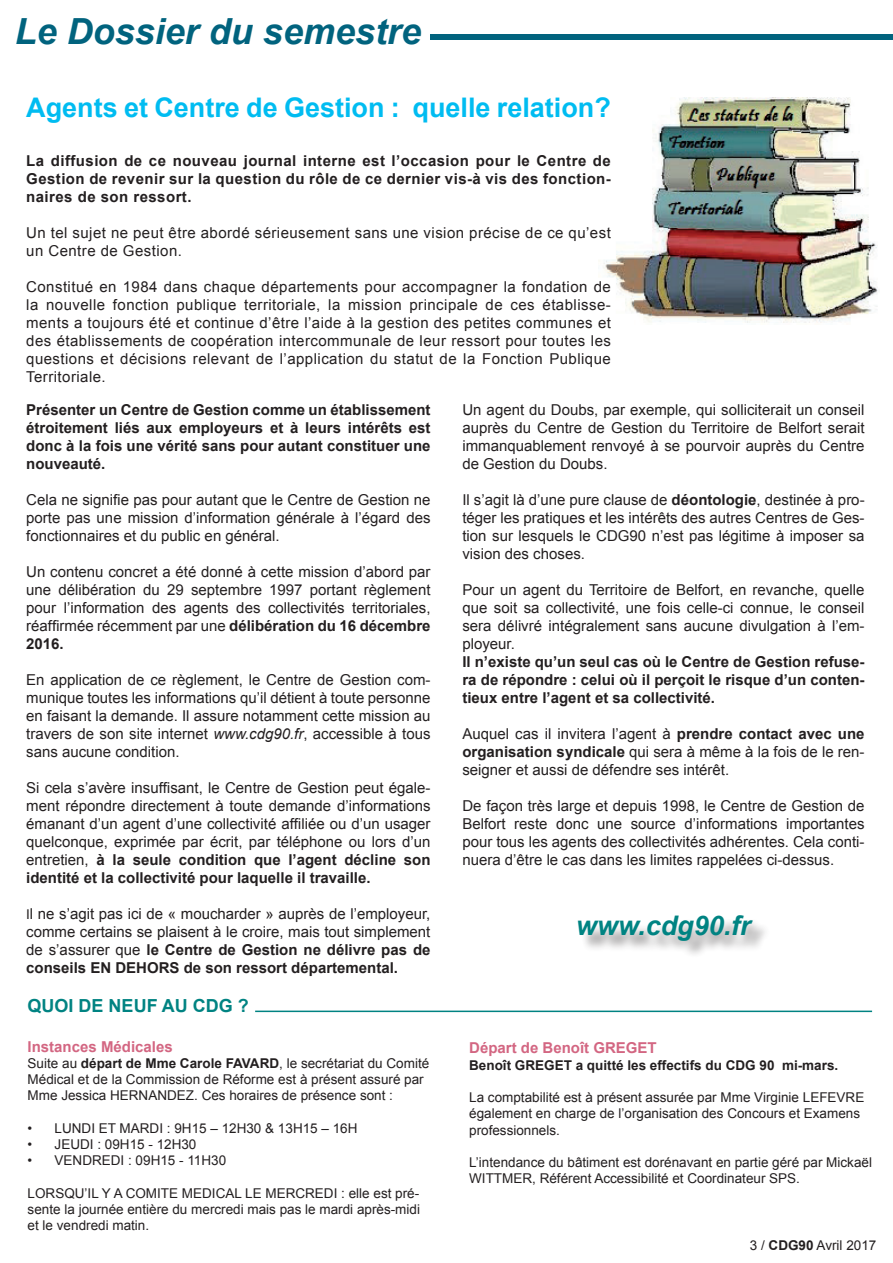
<style>
.page{position:relative;width:893px;height:1263px;background:#fff}
.page>*{position:absolute;margin:0;border:0;box-sizing:border-box;transform-origin:0 0}
.t1{font:italic 700 36px "Arial";color:#01637e}
.t2{font:700 27px "Arial";color:#00bcf1}
.t3{font:italic 700 27px "Arial";color:#008382}
.t4{font:700 18px "Arial";color:#008382}
.t5{font:15px/18px "Arial";color:#231f20;text-align:justify}
.t6{font:700 15px/18px "Arial";color:#231f20;text-align:justify}
.t7{font:15px/18px "Arial";letter-spacing:.03em;color:#231f20}
.t8{font:700 15px "Arial";color:#d36682}
.t9{font:13.5px/16.2px "Arial";color:#231f20}
.t10{font:700 13.5px "Arial";color:#231f20}
.s1{font-weight:700}
.s2{font-style:italic}
.s3{font-size:13.5px}
</style>
<div class="page">
<img style="left:603px;top:97px;width:275px;height:226px">
<div style="left:431px;top:35px;width:462px;height:5px;background:#01637e"></div>
<hr style="left:255px;top:1010px;width:617px;height:2px;background:#008382">
<div style="left:581px;top:918px;width:190px;height:40px;background:#231f20;opacity:.45"></div>
<h1 class="t1" style="left:15px;top:8px;width:408px">Le Dossier du semestre</h1>
<h2 class="t2" style="left:26px;top:90px;width:586px">Agents et Centre de Gestion : quelle relation?</h2>
<p class="t6" style="left:26px;top:152px;width:586px">La diffusion de ce nouveau journal interne est l’occasion pour le Centre de Gestion de revenir sur la question du rôle de ce dernier vis-à vis des fonction&shy;naires de son ressort.</p>
<p class="t7" style="left:26px;top:224px;width:586px">Un tel sujet ne peut être abordé sérieusement sans une vision précise de ce qu’est un Centre de Gestion.</p>
<p class="t5" style="left:26px;top:278px;width:586px">Constitué en 1984 dans chaque départements pour accompagner la fondation de la nouvelle fonction publique territoriale, la mission principale de ces établisse&shy;ments a toujours été et continue d’être l’aide à la gestion des petites communes et des établissements de coopération intercommunale de leur ressort pour toutes les questions et décisions relevant de l’application du statut de la Fonction Publique Territoriale.</p>
<p class="t6" style="left:26px;top:401px;width:406px">Présenter un Centre de Gestion comme un établissement étroitement liés aux employeurs et à leurs intérêts est donc à la fois une vérité sans pour autant constituer une nouveauté.</p>
<p class="t5" style="left:26px;top:491px;width:406px">Cela ne signifie pas pour autant que le Centre de Gestion ne porte pas une mission d’information générale à l’égard des fonctionnaires et du public en général.</p>
<p class="t5" style="left:26px;top:563px;width:406px">Un contenu concret a été donné à cette mission d’abord par une délibération du 29 septembre 1997 portant règlement pour l’information des agents des collectivités territoriales, réaffirmée récemment par une <span class="s1">délibération du 16 décembre 2016.</span></p>
<p class="t5" style="left:26px;top:671px;width:406px">En application de ce règlement, le Centre de Gestion com&shy;munique toutes les informations qu’il détient à toute personne en faisant la demande. Il assure notamment cette mission au travers de son site internet <span class="s2">www.cdg90.fr</span>, accessible à tous sans aucune condition.</p>
<p class="t5" style="left:26px;top:779px;width:406px">Si cela s’avère insuffisant, le Centre de Gestion peut égale&shy;ment répondre directement à toute demande d’informations émanant d’un agent d’une collectivité affiliée ou d’un usager quelconque, exprimée par écrit, par téléphone ou lors d’un entretien, <span class="s1">à la seule condition que l’agent décline son identité et la collectivité pour laquelle il travaille.</span></p>
<p class="t5" style="left:26px;top:905px;width:406px"><span class="s3">I</span>l ne s’agit pas ici de « moucharder » auprès de l’employeur, comme certains se plaisent à le croire, mais tout simplement de s’assurer que <span class="s1">le Centre de Gestion ne délivre pas de conseils EN DEHORS de son ressort départemental.</span></p>
<p class="t5" style="left:462px;top:401px;width:404px">Un agent du Doubs, par exemple, qui solliciterait un conseil auprès du Centre de Gestion du Territoire de Belfort serait immanquablement renvoyé à se pourvoir auprès du Centre de Gestion du Doubs.</p>
<p class="t5" style="left:462px;top:491px;width:404px">Il s’agit là d’une pure clause de <span class="s1">déontologie</span>, destinée à pro&shy;téger les pratiques et les intérêts des autres Centres de Ges&shy;tion sur lesquels le CDG90 n’est pas légitime à imposer sa vision des choses.</p>
<p class="t5" style="left:462px;top:581px;width:404px">Pour un agent du Territoire de Belfort, en revanche, quelle que soit sa collectivité, une fois celle-ci connue, le conseil sera délivré intégralement sans aucune divulgation à l’em&shy;ployeur.</p>
<p class="t6" style="left:462px;top:653px;width:404px">Il n’existe qu’un seul cas où le Centre de Gestion refuse&shy;ra de répondre : celui où il perçoit le risque d’un conten&shy;tieux entre l’agent et sa collectivité.</p>
<p class="t5" style="left:462px;top:725px;width:404px">Auquel cas il invitera l’agent à <span class="s1">prendre contact avec une organisation syndicale</span> qui sera à même à la fois de le ren&shy;seigner et aussi de défendre ses intérêt.</p>
<p class="t5" style="left:462px;top:797px;width:404px">De façon très large et depuis 1998, le Centre de Gestion de Belfort reste donc une source d’informations importantes pour tous les agents des collectivités adhérentes. Cela conti&shy;nuera d’être le cas dans les limites rappelées ci-dessus.</p>
<h2 class="t3" style="left:576px;top:908px;width:176px">www.cdg90.fr</h2>
<p class="t4" style="left:28px;top:994px;width:223px">QUOI DE NEUF AU CDG ?</p>
<p class="t8" style="left:28px;top:1036px;width:147px">Instances Médicales</p>
<p class="t9" style="left:28px;top:1055px;width:403px">Suite au <span class="s1">départ de Mme Carole FAVARD</span>, le secrétariat du Comité<br>Médical et de la Commission de Réforme est à présent assuré par<br>Mme Jessica HERNANDEZ. Ces horaires de présence sont :</p>
<p class="t9" style="left:28px;top:1120px;width:331px">• LUNDI ET MARDI : 9H15 – 12H30 &amp; 13H15 – 16H</p>
<p class="t9" style="left:28px;top:1136px;width:170px">• JEUDI : 09H15 - 12H30</p>
<p class="t9" style="left:28px;top:1152px;width:200px">• VENDREDI : 09H15 - 11H30</p>
<p class="t9" style="left:28px;top:1185px;width:394px;text-align:justify">LORSQU’IL Y A COMITE MEDICAL LE MERCREDI : elle est pré&shy;sente la journée entière du mercredi mais pas le mardi après-midi et le vendredi matin.</p>
<p class="t8" style="left:469px;top:1038px;width:189px">Départ de Benoît GREGET</p>
<p class="t10" style="left:469px;top:1056px;width:371px">Benoît GREGET a quitté les effectifs du CDG 90 mi-mars.</p>
<p class="t9" style="left:469px;top:1089px;width:397px">La comptabilité est à présent assurée par Mme Virginie LEFEVRE également en charge de l’organisation des Concours et Examens professionnels.</p>
<p class="t9" style="left:469px;top:1154px;width:404px">L’intendance du bâtiment est dorénavant en partie géré par Mickaël<br>WITTMER, Référent Accessibilité et Coordinateur SPS.</p>
<p class="t9" style="left:750px;top:1237px;width:128px">3 / <span class="s1">CDG90</span> Avril 2017</p>
</div>
